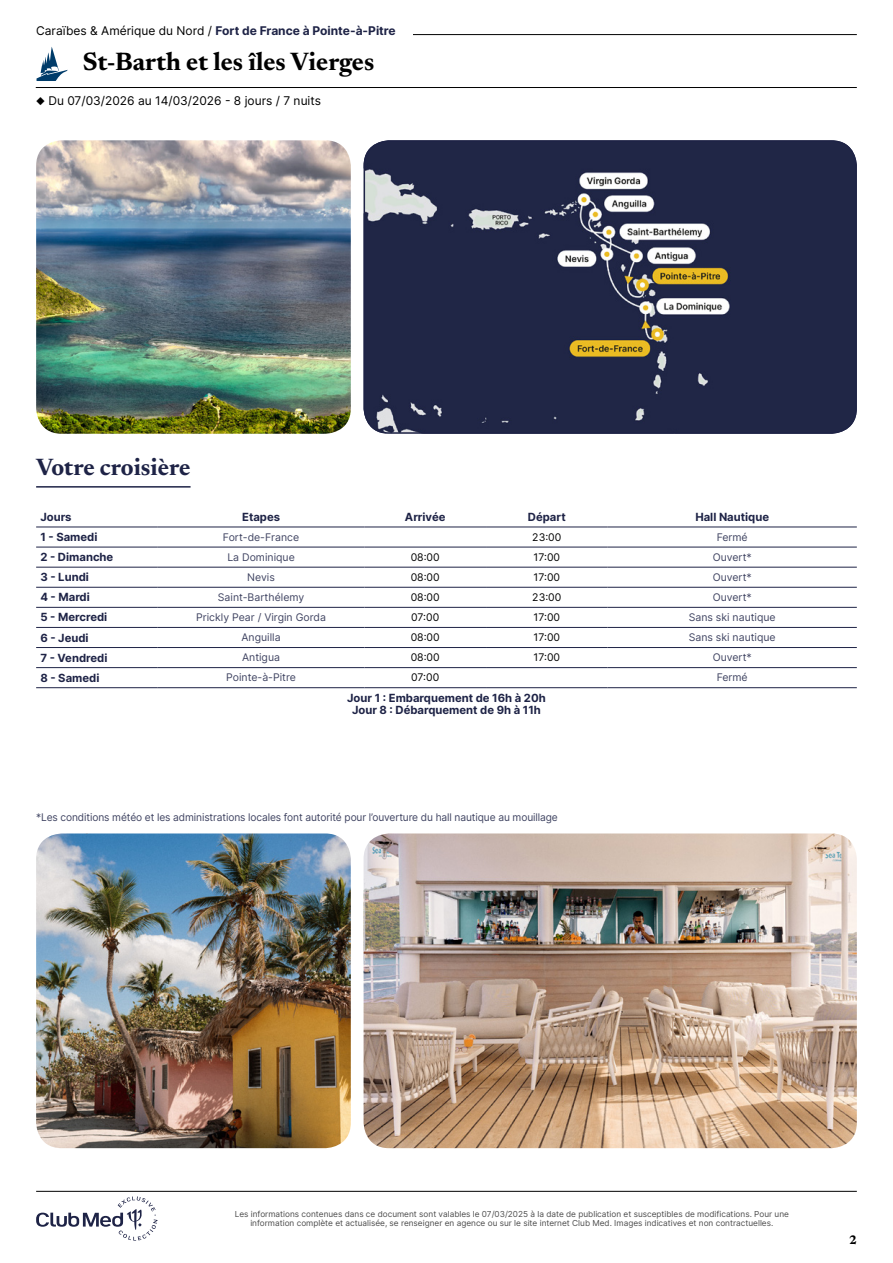
<style>
.page{position:relative;width:893px;height:1263px;background:#fff}
.page>*{position:absolute;margin:0;border:0;box-sizing:border-box;transform-origin:0 0}
.t1{font:700 25.5px "Newsreader 24 pt";color:#000}
.t2{font:700 24px "Newsreader 24 pt";color:#1e2346}
.t3{font:700 12.6px "Newsreader 24 pt";color:#000}
.t4{font:700 12px "Inter";color:#1e2346}
.t5{font:12px "Inter";color:#000}
.t6{font:700 11.25px/12px "Inter";color:#1e2346;text-align:center}
.t7{font:10.5px "Inter";color:#404462}
.t8{font:10.5px "Inter";color:#000}
.t9{font:8.25px/9px "Inter";color:#4d4d4d;text-align:center}
.s1{font-weight:400;color:#000}
</style>
<div class="page">
<hr style="left:107px;top:34px;width:750px;height:1px;background:#000">
<hr style="left:36px;top:87px;width:821px;height:1px;background:#000">
<svg style="left:36px;top:47px;width:32px;height:34px"></svg>
<div style="left:36px;top:26px;width:377px;height:17px;background:#fff"></div>
<img style="left:364px;top:833px;width:493px;height:315px">
<hr style="left:36px;top:527px;width:122px;height:1px;background:#1e2346">
<hr style="left:158px;top:527px;width:206px;height:1px;background:#1e2346">
<hr style="left:364px;top:527px;width:122px;height:1px;background:#1e2346">
<hr style="left:486px;top:527px;width:122px;height:1px;background:#1e2346">
<hr style="left:608px;top:527px;width:249px;height:1px;background:#1e2346">
<hr style="left:36px;top:547px;width:122px;height:1px;background:#1e2346">
<hr style="left:158px;top:547px;width:206px;height:1px;background:#1e2346">
<hr style="left:364px;top:547px;width:122px;height:1px;background:#1e2346">
<hr style="left:486px;top:547px;width:122px;height:1px;background:#1e2346">
<hr style="left:608px;top:547px;width:249px;height:1px;background:#1e2346">
<hr style="left:36px;top:567px;width:122px;height:1px;background:#1e2346">
<hr style="left:158px;top:567px;width:206px;height:1px;background:#1e2346">
<hr style="left:364px;top:567px;width:122px;height:1px;background:#1e2346">
<hr style="left:486px;top:567px;width:122px;height:1px;background:#1e2346">
<hr style="left:608px;top:567px;width:249px;height:1px;background:#1e2346">
<hr style="left:36px;top:587px;width:122px;height:1px;background:#1e2346">
<hr style="left:158px;top:587px;width:206px;height:1px;background:#1e2346">
<hr style="left:364px;top:587px;width:122px;height:1px;background:#1e2346">
<hr style="left:486px;top:587px;width:122px;height:1px;background:#1e2346">
<hr style="left:608px;top:587px;width:249px;height:1px;background:#1e2346">
<hr style="left:36px;top:607px;width:122px;height:1px;background:#1e2346">
<hr style="left:158px;top:607px;width:206px;height:1px;background:#1e2346">
<hr style="left:364px;top:607px;width:122px;height:1px;background:#1e2346">
<hr style="left:486px;top:607px;width:122px;height:1px;background:#1e2346">
<hr style="left:608px;top:607px;width:249px;height:1px;background:#1e2346">
<hr style="left:36px;top:627px;width:122px;height:1px;background:#1e2346">
<hr style="left:158px;top:627px;width:206px;height:1px;background:#1e2346">
<hr style="left:364px;top:627px;width:122px;height:1px;background:#1e2346">
<hr style="left:486px;top:627px;width:122px;height:1px;background:#1e2346">
<hr style="left:608px;top:627px;width:249px;height:1px;background:#1e2346">
<hr style="left:36px;top:647px;width:122px;height:1px;background:#1e2346">
<hr style="left:158px;top:647px;width:206px;height:1px;background:#1e2346">
<hr style="left:364px;top:647px;width:122px;height:1px;background:#1e2346">
<hr style="left:486px;top:647px;width:122px;height:1px;background:#1e2346">
<hr style="left:608px;top:647px;width:249px;height:1px;background:#1e2346">
<hr style="left:36px;top:667px;width:122px;height:1px;background:#1e2346">
<hr style="left:36px;top:687px;width:122px;height:1px;background:#1e2346">
<hr style="left:158px;top:667px;width:206px;height:1px;background:#1e2346">
<hr style="left:158px;top:687px;width:206px;height:1px;background:#1e2346">
<hr style="left:364px;top:667px;width:122px;height:1px;background:#1e2346">
<hr style="left:364px;top:687px;width:122px;height:1px;background:#1e2346">
<hr style="left:486px;top:667px;width:122px;height:1px;background:#1e2346">
<hr style="left:486px;top:687px;width:122px;height:1px;background:#1e2346">
<hr style="left:608px;top:667px;width:249px;height:1px;background:#1e2346">
<hr style="left:608px;top:687px;width:249px;height:1px;background:#1e2346">
<img style="left:364px;top:140px;width:493px;height:294px">
<div style="left:364px;top:140px;width:493px;height:294px;border:2px solid #1e2346;border-radius:25px"></div>
<img style="left:36px;top:140px;width:315px;height:294px">
<img style="left:36px;top:833px;width:315px;height:315px">
<hr style="left:36px;top:486px;width:155px;height:2px;background:#1e2346">
<svg style="left:36px;top:1196px;width:122px;height:44px"></svg>
<hr style="left:36px;top:1191px;width:821px;height:1px;background:#000">
<p class="t4" style="left:36px;top:22px;width:361px"><span class="s1">Caraïbes &amp; Amérique du Nord /</span> Fort de France à Pointe-à-Pitre</p>
<h1 class="t1" style="left:83px;top:43px;width:293px">St-Barth et les îles Vierges</h1>
<p class="t5" style="left:36px;top:92px;width:286px">◆ Du 07/03/2026 au 14/03/2026 - 8 jours / 7 nuits</p>
<h2 class="t2" style="left:36px;top:450px;width:156px">Votre croisière</h2>
<p class="t6" style="left:40px;top:510px;width:33px">Jours</p>
<p class="t6" style="left:242px;top:510px;width:39px">Etapes</p>
<p class="t6" style="left:405px;top:510px;width:42px">Arrivée</p>
<p class="t6" style="left:528px;top:510px;width:39px">Départ</p>
<p class="t6" style="left:695px;top:510px;width:75px">Hall Nautique</p>
<p class="t6" style="left:40px;top:531px;width:59px">1 - Samedi</p>
<p class="t7" style="left:223px;top:529px;width:78px">Fort-de-France</p>
<p class="t8" style="left:532px;top:529px;width:31px">23:00</p>
<p class="t7" style="left:717px;top:529px;width:32px">Fermé</p>
<p class="t6" style="left:40px;top:551px;width:74px">2 - Dimanche</p>
<p class="t7" style="left:227px;top:549px;width:69px">La Dominique</p>
<p class="t8" style="left:411px;top:549px;width:31px">08:00</p>
<p class="t8" style="left:534px;top:549px;width:28px">17:00</p>
<p class="t7" style="left:713px;top:549px;width:41px">Ouvert*</p>
<p class="t6" style="left:40px;top:571px;width:50px">3 - Lundi</p>
<p class="t7" style="left:247px;top:570px;width:29px">Nevis</p>
<p class="t8" style="left:411px;top:570px;width:31px">08:00</p>
<p class="t8" style="left:534px;top:570px;width:28px">17:00</p>
<p class="t7" style="left:713px;top:570px;width:41px">Ouvert*</p>
<p class="t6" style="left:40px;top:591px;width:51px">4 - Mardi</p>
<p class="t7" style="left:218px;top:590px;width:88px">Saint-Barthélemy</p>
<p class="t8" style="left:411px;top:590px;width:31px">08:00</p>
<p class="t8" style="left:532px;top:590px;width:31px">23:00</p>
<p class="t7" style="left:713px;top:590px;width:41px">Ouvert*</p>
<p class="t6" style="left:40px;top:611px;width:68px">5 - Mercredi</p>
<p class="t7" style="left:196px;top:610px;width:131px">Prickly Pear / Virgin Gorda</p>
<p class="t8" style="left:411px;top:610px;width:30px">07:00</p>
<p class="t8" style="left:534px;top:610px;width:28px">17:00</p>
<p class="t7" style="left:689px;top:610px;width:88px">Sans ski nautique</p>
<p class="t6" style="left:40px;top:631px;width:50px">6 - Jeudi</p>
<p class="t7" style="left:242px;top:630px;width:41px">Anguilla</p>
<p class="t8" style="left:411px;top:630px;width:31px">08:00</p>
<p class="t8" style="left:534px;top:630px;width:28px">17:00</p>
<p class="t7" style="left:689px;top:630px;width:88px">Sans ski nautique</p>
<p class="t6" style="left:40px;top:651px;width:69px">7 - Vendredi</p>
<p class="t7" style="left:242px;top:650px;width:39px">Antigua</p>
<p class="t8" style="left:411px;top:650px;width:31px">08:00</p>
<p class="t8" style="left:534px;top:650px;width:28px">17:00</p>
<p class="t7" style="left:713px;top:650px;width:41px">Ouvert*</p>
<p class="t6" style="left:40px;top:671px;width:61px">8 - Samedi</p>
<p class="t7" style="left:226px;top:670px;width:71px">Pointe-à-Pitre</p>
<p class="t8" style="left:411px;top:670px;width:30px">07:00</p>
<p class="t7" style="left:717px;top:670px;width:32px">Fermé</p>
<p class="t6" style="left:347px;top:691px;width:200px">Jour 1 : Embarquement de 16h à 20h<br>Jour 8 : Débarquement de 9h à 11h</p>
<p class="t7" style="left:36px;top:809px;width:523px">*Les conditions météo et les administrations locales font autorité pour l’ouverture du hall nautique au mouillage</p>
<p class="t9" style="left:235px;top:1209px;width:556px">Les informations contenues dans ce document sont valables le 07/03/2025 à la date de publication et susceptibles de modifications. Pour une information complète et actualisée, se renseigner en agence ou sur le site internet Club Med. Images indicatives et non contractuelles.</p>
<p class="t3" style="left:849px;top:1230px;width:9px">2</p>
</div>
